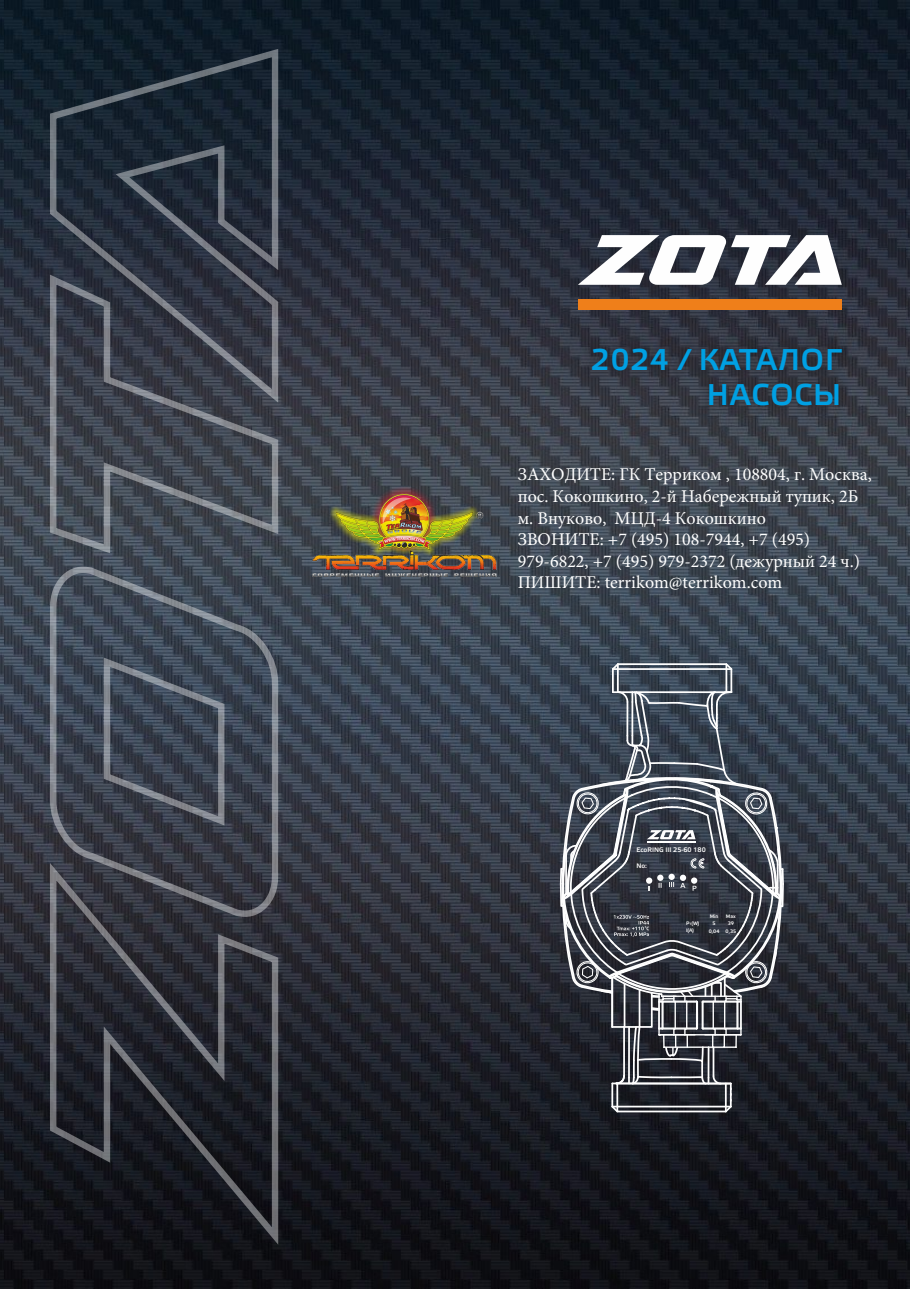
<style>
.page{position:relative;width:910px;height:1289px;background:#fff}
.page>*{position:absolute;margin:0;border:0;box-sizing:border-box;transform-origin:0 0}
.t1{font:30px/34.8px "Elektra Medium Pro";letter-spacing:.035em;color:#00a0e3;text-align:right}
.t2{font:18px/21.6px "Minion Pro";color:#fff}
.t3{font:6.6px "Elektra Medium Pro";color:#fefefe}
.t4{font:700 4.95px/7.5px "Elektra Light Pro";color:#fefefe}
.s1{font-size:3.3px}
</style>
<div class="page">
<img style="left:0;top:0;width:910px;height:1288px">
<svg style="left:50px;top:916px;width:228px;height:328px"></svg>
<svg style="left:50px;top:566px;width:228px;height:350px"></svg>
<svg style="left:50px;top:403px;width:228px;height:150px"></svg>
<svg style="left:50px;top:49px;width:228px;height:354px"></svg>
<img style="left:581px;top:337px;width:272px;height:80px">
<svg style="left:578px;top:235px;width:264px;height:50px"></svg>
<div style="left:578px;top:299px;width:264px;height:10px;background:#ef7f1a"></div>
<svg style="left:559px;top:661px;width:226px;height:473px"></svg>
<img style="left:312px;top:487px;width:184px;height:89px">
<h1 class="t1" style="left:591px;top:345px;width:252px">2024 / КАТАЛОГ<br>НАСОСЫ</h1>
<p class="t2" style="left:518px;top:464px;width:356px">ЗАХОДИТЕ: ГК Терриком , 108804, г. Москва, пос. Кокошкино, 2-й Набережный тупик, 2Б м. Внуково, МЦД-4 Кокошкино<br>ЗВОНИТЕ: +7 (495) 108-7944, +7 (495)<br>979-6822, +7 (495) 979-2372 (дежурный 24 ч.)<br>ПИШИТЕ: terrikom@terrikom.com</p>
<p class="t3" style="left:636px;top:847px;width:71px">EcoRING III 25-60 180</p>
<p class="t3" style="left:636px;top:863px;width:12px">No:</p>
<p class="t4" style="left:686px;top:919px;width:15px">P<span class="s1">1</span>(W)</p>
<p class="t4" style="left:686px;top:927px;width:9px">I(A)</p>
<p class="t4" style="left:710px;top:912px;width:10px">Min</p>
<p class="t4" style="left:726px;top:912px;width:11px">Max</p>
<p class="t4" style="left:709px;top:920px;width:29px;text-indent:19px">39<br>0,04 0,35</p>
<p class="t4" style="left:713px;top:920px;width:5px">5</p>
</div>
